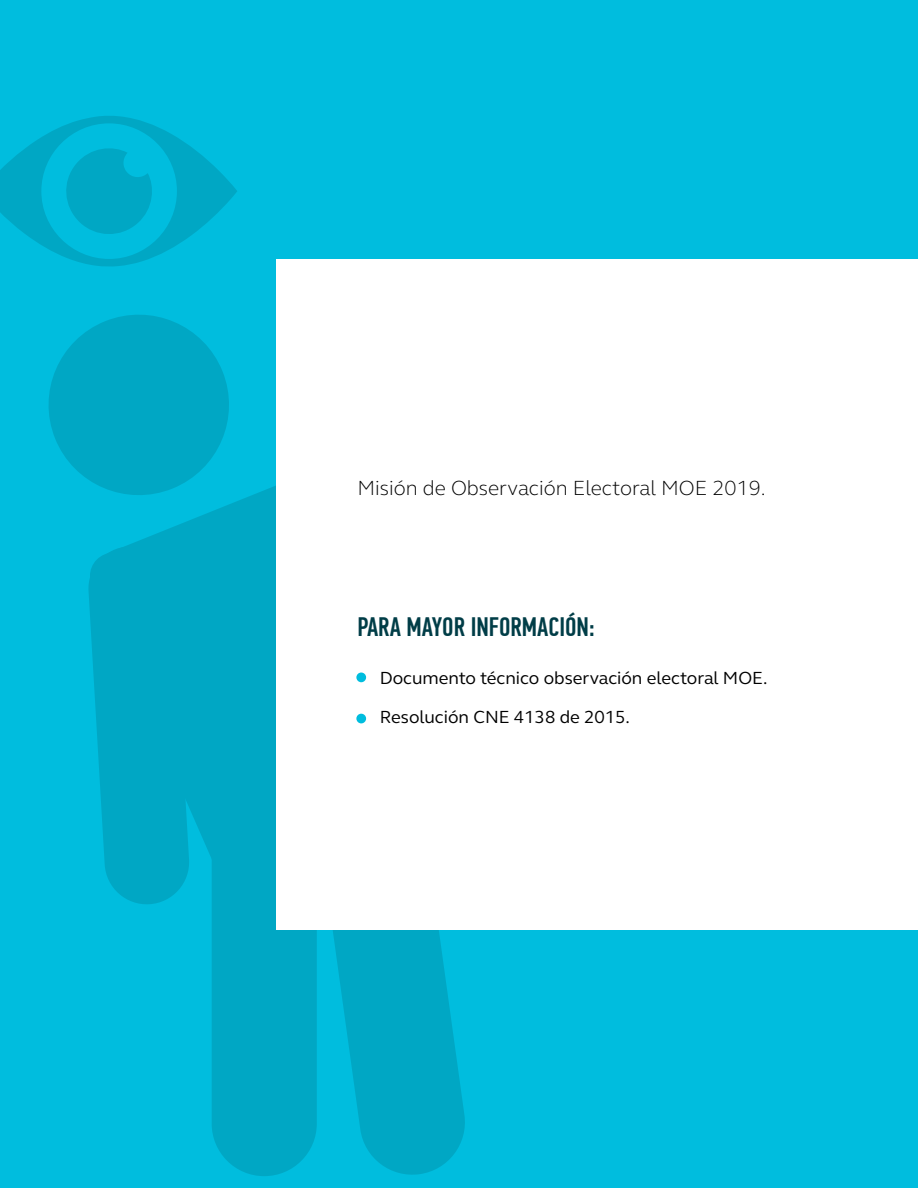
<style>
.page{position:relative;width:918px;height:1188px;background:#00bdde}
.page>*{position:absolute;margin:0;border:0;box-sizing:border-box;transform-origin:0 0}
.t1{font:500 26.7px "PF Din Text Comp Pro";color:#003d47}
.t2{font:300 21px "FS Elliot Pro";color:#000}
.t3{font:18px "FS Elliot Pro";color:#000}
</style>
<div class="page">
<svg style="left:317px;top:929px;width:151px;height:246px;fill:#00a7c4"></svg>
<div style="left:212px;top:758px;width:105px;height:418px;background:#00a7c4;border-radius:53px"></div>
<svg style="left:88px;top:486px;width:188px;height:418px;fill:#00a7c4"></svg>
<svg style="left:48px;top:315px;width:193px;height:192px"></svg>
<svg style="left:0;top:116px;width:237px;height:151px"></svg>
<div style="left:276px;top:259px;width:642px;height:670px;background:#fff"></div>
<div style="left:356px;top:673px;width:10px;height:9px;background:#00bdde;border-radius:50%"></div>
<div style="left:356px;top:714px;width:10px;height:9px;background:#00bdde;border-radius:50%"></div>
<p class="t2" style="left:357px;top:474px;width:410px">Misión de Observación Electoral MOE 2019.</p>
<h1 class="t1" style="left:357px;top:612px;width:239px">PARA MAYOR INFORMACIÓN:</h1>
<p class="t3" style="left:380px;top:666px;width:389px">Documento técnico observación electoral MOE.</p>
<p class="t3" style="left:380px;top:705px;width:252px">Resolución CNE 4138 de 2015.</p>
</div>
